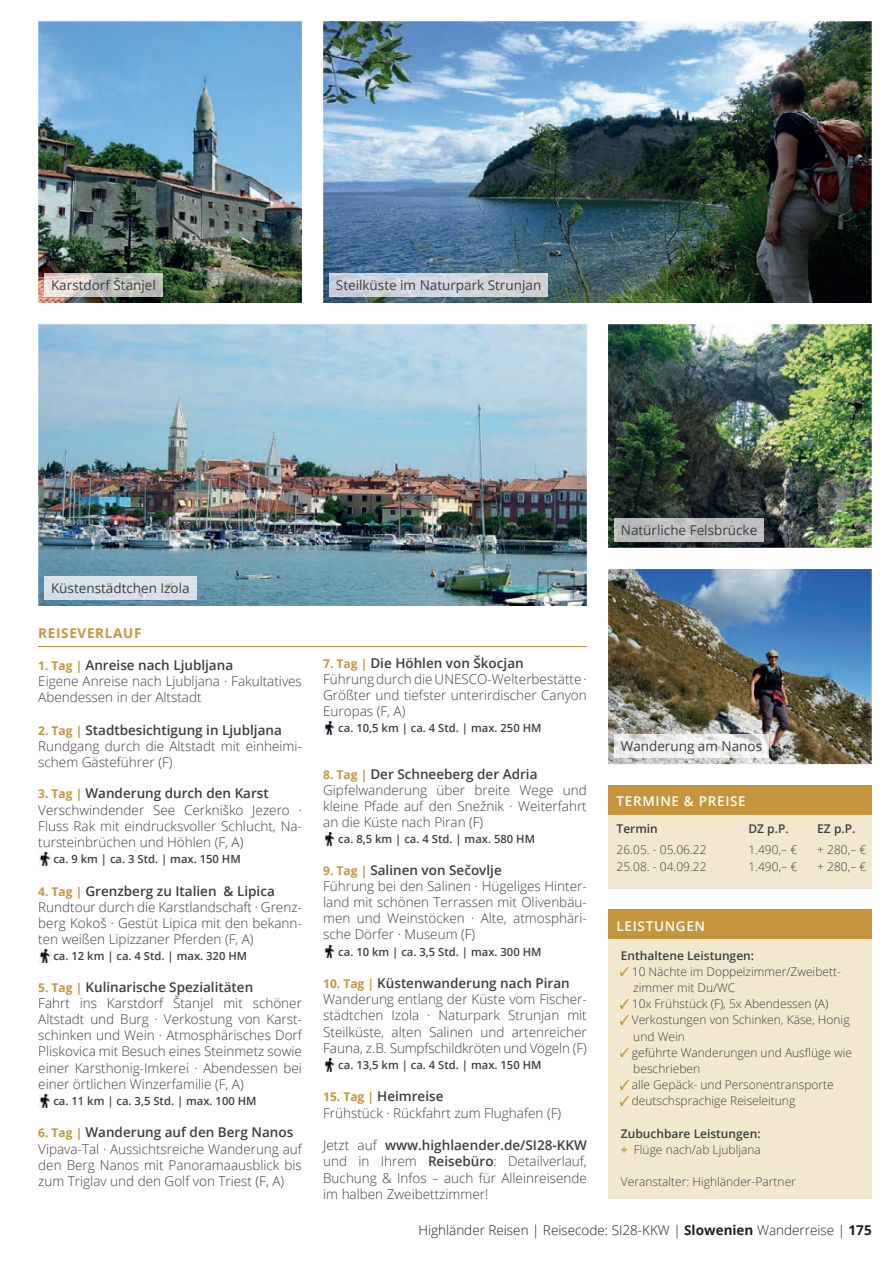
<style>
.page{position:relative;width:893px;height:1263px;background:#fff}
.page>*{position:absolute;margin:0;border:0;box-sizing:border-box;transform-origin:0 0}
.t1{font:300 13.5px/16.2px "Open Sans";color:#3e3e3f}
.t2{font:13.5px "Open Sans";color:#3e3e3f}
.t3{font:300 13.5px "Open Sans";color:#231f20}
.t4{font:600 13.5px "Open Sans";letter-spacing:.05em;color:#fff}
.t5{font:700 13.5px "Open Sans";letter-spacing:.05em;color:#c4953c}
.t6{font:300 12px/16.2px "Open Sans";color:#3e3e3f}
.t7{font:600 12px/16.2px "Open Sans";color:#3e3e3f}
.t8{font:600 11.25px "Open Sans";color:#3e3e3f}
.s1{font-weight:700;font-size:12px;color:#c4953c}
.s2{font-weight:600}
.s3{font-weight:800;color:#c99e4d}
.s4{font-weight:300}
.s5{font-weight:700}
</style>
<div class="page">
<svg style="left:38px;top:852px;width:13px;height:13px"></svg>
<svg style="left:38px;top:950px;width:13px;height:12px"></svg>
<svg style="left:38px;top:1094px;width:13px;height:13px"></svg>
<svg style="left:323px;top:722px;width:13px;height:12px"></svg>
<svg style="left:323px;top:833px;width:13px;height:12px"></svg>
<svg style="left:323px;top:945px;width:13px;height:13px"></svg>
<svg style="left:323px;top:1058px;width:13px;height:13px"></svg>
<hr style="left:38px;top:646px;width:549px;height:1px;background:#c4953c">
<div style="left:608px;top:920px;width:264px;height:279px;background:#f1e8cf"></div>
<div style="left:608px;top:909px;width:264px;height:30px;background:#c4953c"></div>
<svg style="left:621px;top:967px;width:8px;height:9px"></svg>
<svg style="left:621px;top:1000px;width:8px;height:8px"></svg>
<svg style="left:621px;top:1016px;width:8px;height:8px"></svg>
<svg style="left:621px;top:1048px;width:8px;height:9px"></svg>
<svg style="left:621px;top:1081px;width:8px;height:8px"></svg>
<svg style="left:621px;top:1097px;width:8px;height:8px"></svg>
<div style="left:608px;top:796px;width:264px;height:92px;background:#f1e8cf"></div>
<div style="left:608px;top:785px;width:264px;height:30px;background:#c4953c"></div>
<img style="left:38px;top:324px;width:549px;height:282px">
<img style="left:323px;top:21px;width:549px;height:282px">
<img style="left:330px;top:273px;width:218px;height:23px">
<div style="left:45px;top:576px;width:151px;height:24px;background:#dae2e9"></div>
<img style="left:608px;top:569px;width:264px;height:195px">
<img style="left:614px;top:735px;width:154px;height:23px">
<img style="left:38px;top:21px;width:264px;height:282px">
<img style="left:45px;top:273px;width:117px;height:23px">
<img style="left:608px;top:324px;width:264px;height:224px">
<img style="left:614px;top:518px;width:150px;height:23px">
<p class="t2" style="left:51px;top:276px;width:106px">Karstdorf Štanjel</p>
<p class="t2" style="left:336px;top:276px;width:207px">Steilküste im Naturpark Strunjan</p>
<p class="t2" style="left:51px;top:579px;width:140px">Küstenstädtchen Izola</p>
<p class="t5" style="left:38px;top:623px;width:105px">REISEVERLAUF</p>
<p class="t1" style="left:38px;top:657px;width:265px"><span class="s1">1. Tag |</span> <span class="s2">Anreise nach Ljubljana<br></span>Eigene Anreise nach Ljubljana · Fakultatives<br>Abendessen in der Altstadt</p>
<p class="t1" style="left:38px;top:721px;width:265px"><span class="s1">2. Tag |</span> <span class="s2">Stadtbesichtigung in Ljubljana<br></span>Rundgang durch die Altstadt mit einheimi&shy;schem Gästeführer (F)</p>
<p class="t1" style="left:38px;top:785px;width:265px"><span class="s1">3. Tag |</span> <span class="s2">Wanderung durch den Karst </span>Verschwindender See Cerkniško Jezero · Fluss Rak mit eindrucksvoller Schlucht, Na&shy;tursteinbrüchen und Höhlen (F, A)</p>
<p class="t8" style="left:53px;top:851px;width:189px">ca. 9 km | ca. 3 Std. | max. 150 HM</p>
<p class="t1" style="left:38px;top:882px;width:265px"><span class="s1">4. Tag |</span> <span class="s2">Grenzberg zu Italien &amp; Lipica </span>Rundtour durch die Karstlandschaft · Grenz&shy;berg Kokoš · Gestüt Lipica mit den bekann&shy;ten weißen Lipizzaner Pferden (F, A)</p>
<p class="t8" style="left:53px;top:948px;width:195px">ca. 12 km | ca. 4 Std. | max. 320 HM</p>
<p class="t1" style="left:38px;top:978px;width:265px"><span class="s1">5. Tag |</span> <span class="s2">Kulinarische Spezialitäten<br></span>Fahrt ins Karstdorf Štanjel mit schöner Altstadt und Burg · Verkostung von Karst&shy;schinken und Wein · Atmosphärisches Dorf Pliskovica mit Besuch eines Steinmetz sowie einer Karsthonig-Imkerei · Abendessen bei einer örtlichen Winzerfamilie (F, A)</p>
<p class="t8" style="left:53px;top:1093px;width:205px">ca. 11 km | ca. 3,5 Std. | max. 100 HM</p>
<p class="t1" style="left:38px;top:1124px;width:265px"><span class="s1">6. Tag |</span> <span class="s2">Wanderung auf den Berg Nanos </span>Vipava-Tal · Aussichtsreiche Wanderung auf den Berg Nanos mit Panoramaausblick bis zum Triglav und den Golf von Triest (F, A)</p>
<p class="t2" style="left:621px;top:521px;width:138px">Natürliche Felsbrücke</p>
<p class="t1" style="left:323px;top:654px;width:265px"><span class="s1">7. Tag |</span> <span class="s2">Die Höhlen von Škocjan<br></span>Führung durch die UNESCO-Welterbestätte · Größter und tiefster unterirdischer Canyon Europas (F, A)</p>
<p class="t8" style="left:338px;top:721px;width:205px">ca. 10,5 km | ca. 4 Std. | max. 250 HM</p>
<p class="t1" style="left:323px;top:765px;width:265px"><span class="s1">8. Tag |</span> <span class="s2">Der Schneeberg der Adria </span>Gipfelwanderung über breite Wege und kleine Pfade auf den Snežnik · Weiterfahrt an die Küste nach Piran (F)</p>
<p class="t8" style="left:338px;top:832px;width:198px">ca. 8,5 km | ca. 4 Std. | max. 580 HM</p>
<p class="t1" style="left:323px;top:861px;width:265px"><span class="s1">9. Tag |</span> <span class="s2">Salinen von Sečovlje<br></span>Führung bei den Salinen · Hügeliges Hinter&shy;land mit schönen Terrassen mit Olivenbäu&shy;men und Weinstöcken · Alte, atmosphäri&shy;sche Dörfer · Museum (F)</p>
<p class="t8" style="left:338px;top:944px;width:205px">ca. 10 km | ca. 3,5 Std. | max. 300 HM</p>
<p class="t1" style="left:323px;top:975px;width:265px"><span class="s1">10. Tag |</span> <span class="s2">Küstenwanderung nach Piran </span>Wanderung entlang der Küste vom Fischer&shy;städtchen Izola · Naturpark Strunjan mit Steilküste, alten Salinen und artenreicher Fauna, z.B. Sumpfschildkröten und Vögeln (F)</p>
<p class="t8" style="left:338px;top:1057px;width:205px">ca. 13,5 km | ca. 4 Std. | max. 150 HM</p>
<p class="t1" style="left:323px;top:1088px;width:239px"><span class="s1">15. Tag |</span> <span class="s2">Heimreise<br></span>Frühstück · Rückfahrt zum Flughafen (F)</p>
<p class="t1" style="left:323px;top:1137px;width:265px;text-align:justify">Jetzt auf <span class="s2">www.highlaender.de/SI28-KKW </span>und in Ihrem <span class="s2">Reisebüro</span>: Detailverlauf, Buchung &amp; Infos – auch für Alleinreisende im halben Zweibettzimmer!</p>
<p class="t2" style="left:621px;top:737px;width:143px">Wanderung am Nanos</p>
<p class="t4" style="left:617px;top:792px;width:131px">TERMINE &amp; PREISE</p>
<p class="t7" style="left:617px;top:820px;width:43px">Termin</p>
<p class="t7" style="left:748px;top:820px;width:42px">DZ p.P.</p>
<p class="t7" style="left:817px;top:820px;width:40px">EZ p.P.</p>
<p class="t6" style="left:617px;top:841px;width:92px">26.05. - 05.06.22</p>
<p class="t6" style="left:748px;top:841px;width:50px">1.490,– €</p>
<p class="t6" style="left:817px;top:841px;width:51px">+ 280,– €</p>
<p class="t6" style="left:617px;top:859px;width:92px">25.08. - 04.09.22</p>
<p class="t6" style="left:748px;top:859px;width:50px">1.490,– €</p>
<p class="t6" style="left:817px;top:859px;width:51px">+ 280,– €</p>
<p class="t4" style="left:617px;top:916px;width:90px">LEISTUNGEN</p>
<p class="t7" style="left:621px;top:947px;width:135px">Enthaltene Leistungen:</p>
<p class="t6" style="left:632px;top:963px;width:222px">10 Nächte im Doppelzimmer/Zweibett&shy;zimmer mit Du/WC<br>10x Frühstück (F), 5x Abendessen (A)<br>Verkostungen von Schinken, Käse, Honig und Wein<br>geführte Wanderungen und Ausflüge wie beschrieben<br>alle Gepäck- und Personentransporte deutschsprachige Reiseleitung</p>
<p class="t7" style="left:621px;top:1125px;width:142px">Zubuchbare Leistungen: <span class="s3">+</span> <span class="s4">Flüge nach/ab Ljubljana</span></p>
<p class="t6" style="left:621px;top:1174px;width:177px">Veranstalter: Highländer-Partner</p>
<p class="t3" style="left:418px;top:1221px;width:455px">Highländer Reisen | Reisecode: SI28-KKW | <span class="s5">Slowenien</span> Wanderreise | <span class="s5">175</span></p>
</div>
